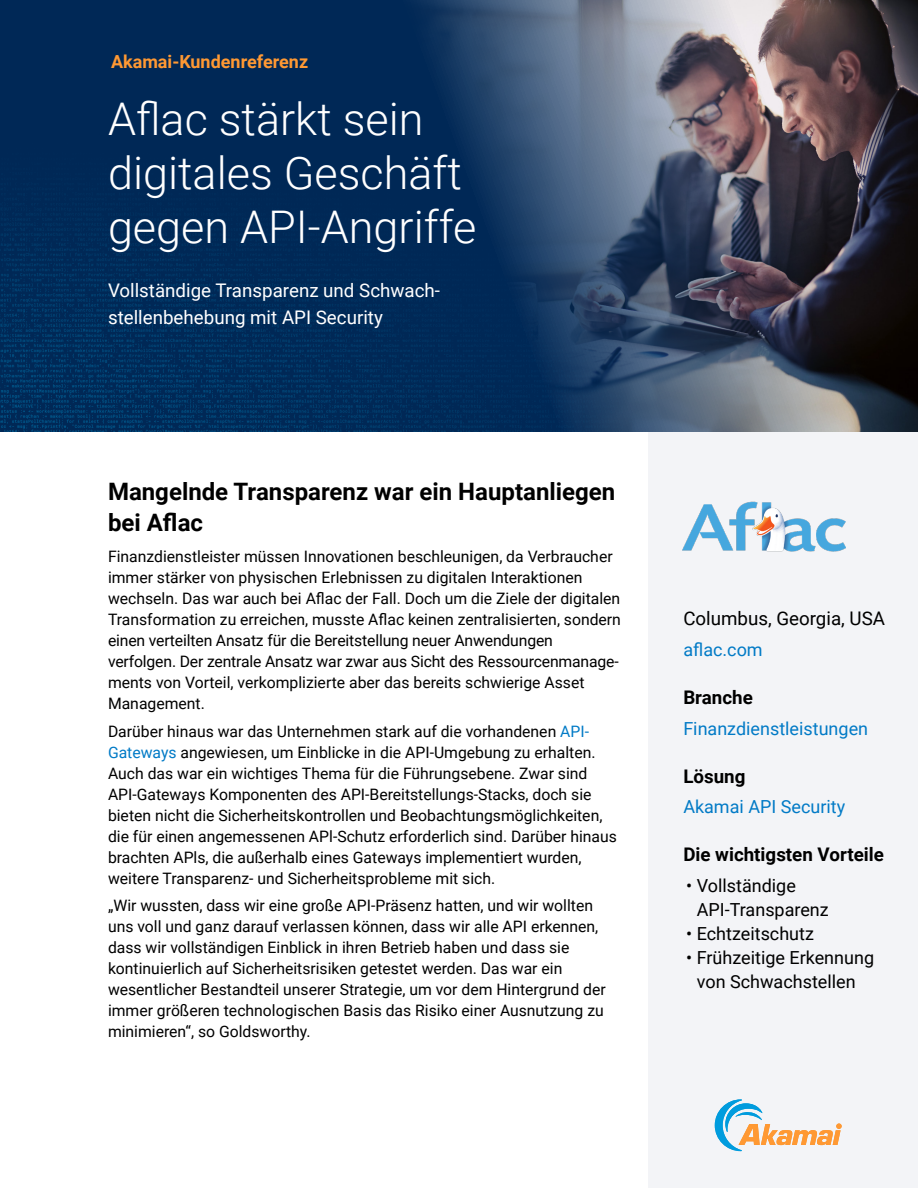
<style>
.page{position:relative;width:918px;height:1188px;background:#fff}
.page>*{position:absolute;margin:0;border:0;box-sizing:border-box;transform-origin:0 0}
.Title_-_Headline{font:300 45px/54px "Roboto";color:#fff}
.Heading_1{font:700 24px/31.5px "Roboto";color:#000}
.Sub-Title_-_Sub-Heading{font:18.75px "Roboto";color:#fff}
.Sidebar_Heading{font:700 18.75px "Roboto";color:#000}
.Sidebar_Heading-2{font:18.75px "Roboto";color:#000}
.Sidebar_-_Bullets{font:18px/24px "Roboto";color:#000}
.Sidebar_Copy{font:18px "Roboto";color:#017ac6}
.Above_Title_-_Headline{font:700 18px "Roboto";color:#f93}
.Body{font:15.75px/21px "Roboto";color:#000}
.s1{color:#017ac6}
</style>
<div class="page">
<img style="left:0;top:0;width:310px;height:432px">
<div style="left:648px;top:432px;width:270px;height:756px;background:#f3f4f7"></div>
<svg style="left:715px;top:1099px;width:127px;height:52px"></svg>
<img style="left:682px;top:501px;width:164px;height:51px">
<img style="left:310px;top:0;width:608px;height:432px">
<p class="Above_Title_-_Headline" style="left:111px;top:48px;width:199px">Akamai-Kundenreferenz</p>
<p class="Title_-_Headline" style="left:108px;top:91px;width:370px">Aflac stärkt sein digitales Geschäft gegen API-Angriffe</p>
<p class="Sub-Title_-_Sub-Heading" style="left:108px;top:277px;width:334px">Vollständige Transparenz und Schwach-</p>
<p class="Sub-Title_-_Sub-Heading" style="left:108px;top:304px;width:276px">stellenbehebung mit API Security</p>
<p class="Heading_1" style="left:108px;top:474px;width:509px">Mangelnde Transparenz war ein Hauptanliegen bei Aflac</p>
<p class="Body" style="left:108px;top:545px;width:515px">Finanzdienstleister müssen Innovationen beschleunigen, da Verbraucher immer stärker von physischen Erlebnissen zu digitalen Interaktionen wechseln. Das war auch bei Aflac der Fall. Doch um die Ziele der digitalen Transformation zu erreichen, musste Aflac keinen zentralisierten, sondern einen verteilten Ansatz für die Bereitstellung neuer Anwendungen verfolgen. Der zentrale Ansatz war zwar aus Sicht des Ressourcenmanage&shy;ments von Vorteil, verkomplizierte aber das bereits schwierige Asset Management.</p>
<p class="Body" style="left:108px;top:720px;width:511px">Darüber hinaus war das Unternehmen stark auf die vorhandenen <span class="s1">API-Gateways</span> angewiesen, um Einblicke in die API-Umgebung zu erhalten.<br>Auch das war ein wichtiges Thema für die Führungsebene. Zwar sind API-Gateways Komponenten des API-Bereitstellungs-Stacks, doch sie bieten nicht die Sicherheitskontrollen und Beobachtungsmöglichkeiten, die für einen angemessenen APl-Schutz erforderlich sind. Darüber hinaus brachten APls, die außerhalb eines Gateways implementiert wurden, weitere Transparenz- und Sicherheitsprobleme mit sich.</p>
<p class="Body" style="left:108px;top:895px;width:499px">„Wir wussten, dass wir eine große API-Präsenz hatten, und wir wollten uns voll und ganz darauf verlassen können, dass wir alle API erkennen, dass wir vollständigen Einblick in ihren Betrieb haben und dass sie kontinuierlich auf Sicherheitsrisiken getestet werden. Das war ein wesentlicher Bestandteil unserer Strategie, um vor dem Hintergrund der immer größeren technologischen Basis das Risiko einer Ausnutzung zu minimieren“, so Goldsworthy.</p>
<p class="Sidebar_Heading-2" style="left:683px;top:605px;width:203px">Columbus, Georgia, USA</p>
<p class="Sidebar_Copy" style="left:683px;top:637px;width:81px">aflac.com</p>
<p class="Sidebar_Heading" style="left:683px;top:684px;width:71px">Branche</p>
<p class="Sidebar_Copy" style="left:683px;top:716px;width:186px">Finanzdienstleistungen</p>
<p class="Sidebar_Heading" style="left:683px;top:763px;width:64px">Lösung</p>
<p class="Sidebar_Copy" style="left:683px;top:794px;width:163px">Akamai API Security</p>
<p class="Sidebar_Heading" style="left:683px;top:842px;width:202px">Die wichtigsten Vorteile</p>
<p class="Sidebar_-_Bullets" style="left:697px;top:873px;width:134px;text-indent:-11px">• Vollständige<br>API-Transparenz</p>
<p class="Sidebar_-_Bullets" style="left:686px;top:921px;width:129px">• Echtzeitschutz</p>
<p class="Sidebar_-_Bullets" style="left:686px;top:945px;width:190px;text-align:center">• Frühzeitige Erkennung von Schwachstellen</p>
</div>
